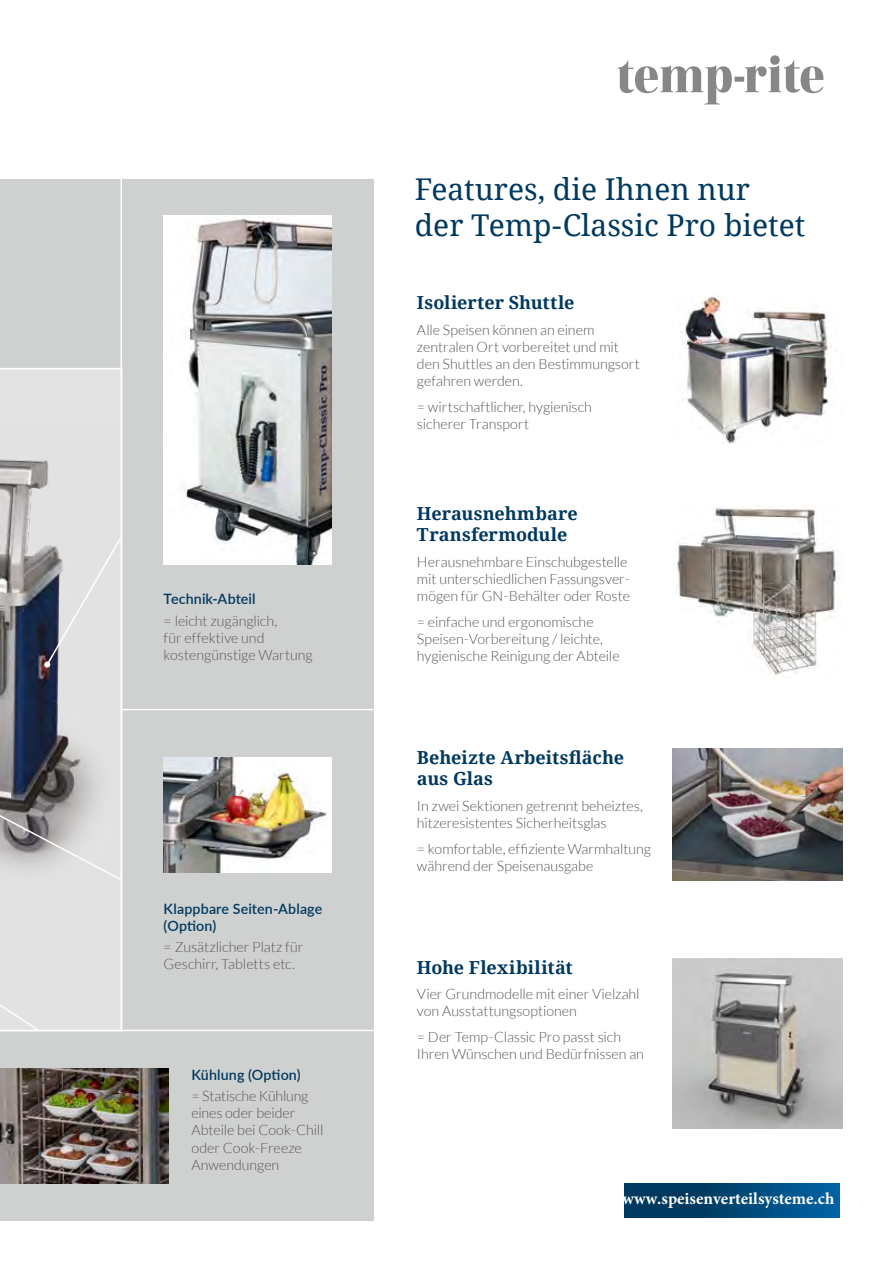
<style>
.page{position:relative;width:885px;height:1263px;background:#fff}
.page>*{position:absolute;margin:0;border:0;box-sizing:border-box;transform-origin:0 0}
.t1{font:30px/36px "Droid Serif";color:#00395f}
.t2{font:700 18px/21.6px "Droid Serif";color:#00395f}
.t3{font:700 16.8px "Minion Pro";color:#fff}
.t4{font:300 14.25px/17.1px "Lato";letter-spacing:-.005em;color:#565656}
.t5{font:600 14.25px/17.1px "Lato";letter-spacing:.01em;color:#00395f}
</style>
<div class="page">
<div style="left:0;top:179px;width:373px;height:1041px;background:#cfd0d0"></div>
<div style="left:0;top:368px;width:122px;height:663px;background:#e3e3e3"></div>
<img style="left:0;top:459px;width:59px;height:234px">
<hr style="left:0;top:368px;width:121px;height:1px;background:#fff">
<div style="left:624px;top:1184px;width:215px;height:33px;background:linear-gradient(to right,#002f4f,#005f9e)"></div>
<img style="left:676px;top:506px;width:164px;height:170px">
<img style="left:681px;top:295px;width:151px;height:149px">
<img style="left:672px;top:749px;width:170px;height:132px">
<hr style="left:121px;top:709px;width:252px;height:1px;background:#fff">
<hr style="left:0;top:1030px;width:374px;height:1px;background:#fff">
<hr style="left:120px;top:179px;width:2px;height:852px;background:#fff">
<svg style="left:0;top:693px;width:122px;height:339px"></svg>
<svg style="left:44px;top:535px;width:79px;height:132px"></svg>
<div style="left:770px;top:55px;width:9px;height:10px;background:#878786;border-radius:50%"></div>
<div style="left:734px;top:77px;width:10px;height:5px;background:#878786"></div>
<svg style="left:744px;top:60px;width:79px;height:33px"></svg>
<svg style="left:618px;top:60px;width:113px;height:44px"></svg>
<img style="left:672px;top:958px;width:170px;height:171px">
<img style="left:0;top:1068px;width:168px;height:115px">
<img style="left:164px;top:757px;width:167px;height:115px">
<img style="left:164px;top:216px;width:167px;height:348px">
<p class="t5" style="left:164px;top:590px;width:94px">Technik-Abteil</p>
<p class="t4" style="left:164px;top:612px;width:151px">= leicht zugänglich,<br>für effektive und kostengünstige Wartung</p>
<p class="t5" style="left:164px;top:899px;width:160px">Klappbare Seiten-Ablage (Option)</p>
<p class="t4" style="left:164px;top:939px;width:141px">= Zusätzlicher Platz für<br>Geschirr, Tabletts etc.</p>
<p class="t5" style="left:191px;top:1065px;width:111px">Kühlung (Option)</p>
<p class="t4" style="left:191px;top:1088px;width:133px">= Statische Kühlung eines oder beider<br>Abteile bei Cook-Chill oder Cook-Freeze<br>Anwendungen</p>
<h1 class="t1" style="left:415px;top:170px;width:392px">Features, die Ihnen nur der Temp-Classic Pro bietet</h1>
<p class="t2" style="left:417px;top:291px;width:159px">Isolierter Shuttle</p>
<p class="t4" style="left:417px;top:321px;width:224px">Alle Speisen können an einem zentralen Ort vorbereitet und mit den Shuttles an den Bestimmungsort gefahren werden.</p>
<p class="t4" style="left:417px;top:398px;width:176px">= wirtschaftlicher, hygienisch sicherer Transport</p>
<p class="t2" style="left:417px;top:502px;width:162px">Herausnehmbare<br>Transfermodule</p>
<p class="t4" style="left:417px;top:553px;width:214px">Herausnehmbare Einschubgestelle mit unterschiedlichen Fassungsver&shy;mögen für GN-Behälter oder Roste</p>
<p class="t4" style="left:417px;top:613px;width:204px">= einfache und ergonomische<br>Speisen-Vorbereitung / leichte, hygienische Reinigung der Abteile</p>
<p class="t2" style="left:417px;top:746px;width:209px">Beheizte Arbeitsfläche aus Glas</p>
<p class="t4" style="left:417px;top:797px;width:227px">In zwei Sektionen getrennt beheiztes, hitzeresistentes Sicherheitsglas</p>
<p class="t4" style="left:417px;top:840px;width:235px">= komfortable, effiziente Warmhaltung während der Speisenausgabe</p>
<p class="t2" style="left:417px;top:956px;width:157px">Hohe Flexibilität</p>
<p class="t4" style="left:417px;top:985px;width:224px">Vier Grundmodelle mit einer Vielzahl von Ausstattungsoptionen</p>
<p class="t4" style="left:417px;top:1028px;width:228px">= Der Temp-Classic Pro passt sich<br>Ihren Wünschen und Bedürfnissen an</p>
<p class="t3" style="left:622px;top:1187px;width:213px">www.speisenverteilsysteme.ch</p>
</div>
